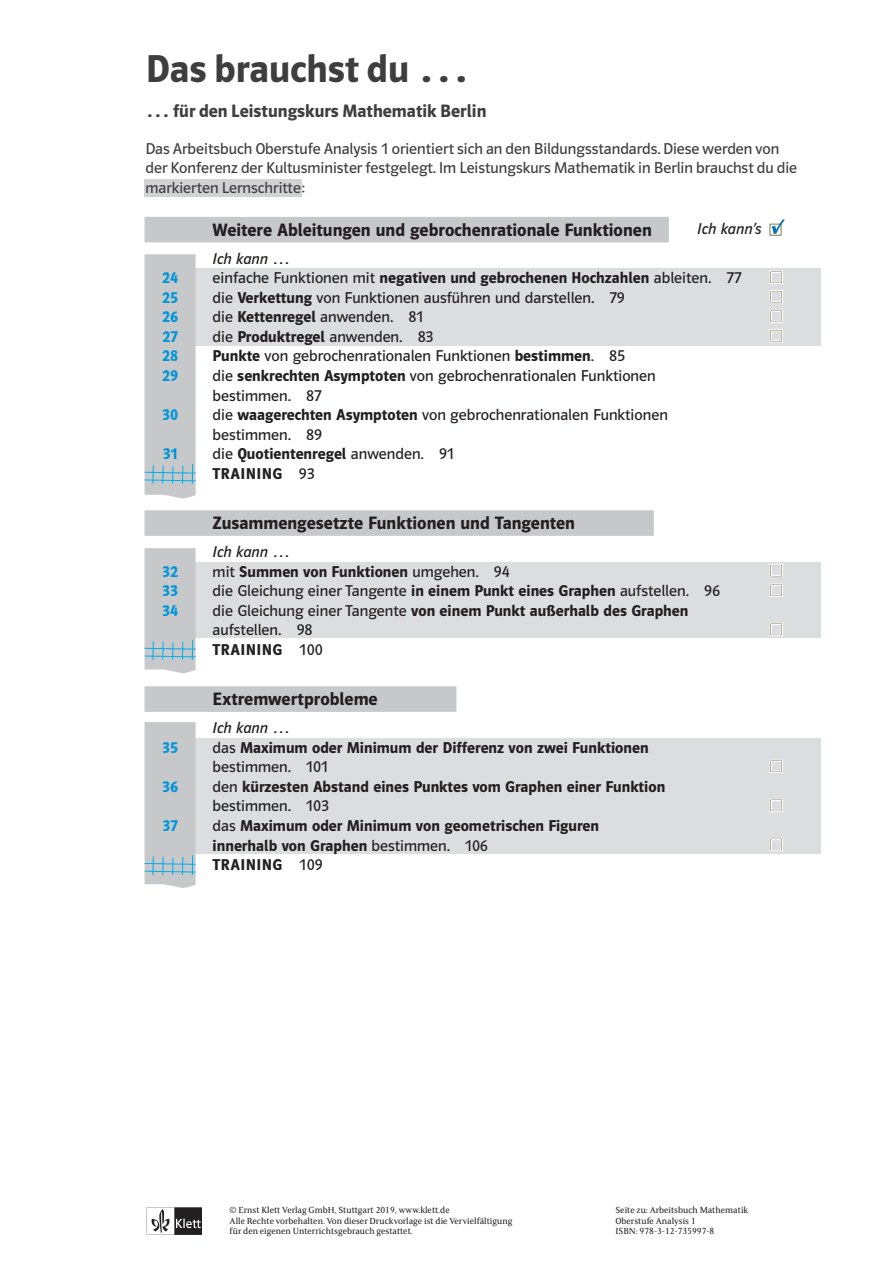
<style>
.page{position:relative;width:893px;height:1263px;background:#fff}
.page>*{position:absolute;margin:0;border:0;box-sizing:border-box;transform-origin:0 0}
.t1{font:600 39px "Polo CEF";color:#3e3e3f}
.t2{font:22.2px "Polo CEF";color:#8c896b}
.t3{font:600 18px "Polo CEF";letter-spacing:-.005em;color:#231f20}
.t4{font:600 18px "Polo CEF";color:#3e3e3f}
.t5{font:15.75px/19.5px "Polo CEF";color:#231f20}
.t6{font:600 15.75px/19.5px "Polo CEF";color:#231f20}
.t7{font:15.75px/19.5px "Polo CEF";color:#3e3e3f}
.t8{font:italic 15.75px "Polo CEF";color:#231f20}
.t9{font:600 15.75px "Polo CEF";color:#0095d9}
.t10{font:600 15.75px "Polo CEF";letter-spacing:.035em;color:#231f20}
.t11{font:9.75px/10.5px "FS Sally Klett";color:#231f20}
.s1{font-weight:400}
.s2{font-weight:400;font-size:22.2px;color:#8c896b}
.s3{font-weight:600}
</style>
<div class="page">
<div style="left:192px;top:738px;width:629px;height:115px;background:#dcdddf"></div>
<div style="left:192px;top:562px;width:629px;height:76px;background:#dcdddf"></div>
<div style="left:192px;top:268px;width:629px;height:77px;background:#dcdddf"></div>
<div style="left:769px;top:224px;width:13px;height:12px;border:1px solid #8c896b"></div>
<svg style="left:771px;top:219px;width:14px;height:15px"></svg>
<div style="left:145px;top:217px;width:524px;height:25px;background:#c7c8ca"></div>
<div style="left:145px;top:510px;width:509px;height:26px;background:#c7c8ca"></div>
<div style="left:145px;top:686px;width:311px;height:26px;background:#c7c8ca"></div>
<svg style="left:769px;top:270px;width:14px;height:14px"></svg>
<svg style="left:769px;top:290px;width:14px;height:13px"></svg>
<svg style="left:769px;top:309px;width:14px;height:14px"></svg>
<svg style="left:769px;top:329px;width:14px;height:14px"></svg>
<svg style="left:769px;top:564px;width:14px;height:13px"></svg>
<svg style="left:769px;top:583px;width:14px;height:14px"></svg>
<svg style="left:769px;top:622px;width:14px;height:14px"></svg>
<svg style="left:769px;top:759px;width:14px;height:14px"></svg>
<svg style="left:769px;top:798px;width:14px;height:14px"></svg>
<svg style="left:769px;top:838px;width:14px;height:13px"></svg>
<div style="left:145px;top:254px;width:51px;height:245px;background:#c7c8ca"></div>
<svg style="left:145px;top:548px;width:51px;height:125px;background:#c2c8cc"></svg>
<div style="left:145px;top:722px;width:51px;height:166px;background:#c7c8ca"></div>
<svg style="left:147px;top:1207px;width:55px;height:28px"></svg>
<div style="left:145px;top:180px;width:157px;height:17px;background:#d1d2d4"></div>
<h1 class="t1" style="left:145px;top:46px;width:325px">Das brauchst du …</h1>
<p class="t4" style="left:145px;top:100px;width:343px">… für den Leistungskurs Mathematik Berlin</p>
<p class="t7" style="left:145px;top:139px;width:653px">Das Arbeitsbuch Oberstufe Analysis 1 orientiert sich an den Bildungsstandards. Diese werden von der Konferenz der Kultusminister festgelegt. Im Leistungskurs Mathematik in Berlin brauchst du die markierten Lernschritte:</p>
<p class="t3" style="left:213px;top:219px;width:441px">Weitere Ableitungen und gebrochenrationale Funktionen</p>
<p class="t8" style="left:697px;top:220px;width:66px">Ich kann’s</p>
<p class="t8" style="left:213px;top:249px;width:79px">Ich kann …</p>
<p class="t9" style="left:162px;top:269px;width:17px">24</p>
<p class="t6" style="left:213px;top:268px;width:573px"><span class="s1">einfache Funktionen mit</span> negativen und gebrochenen Hochzahlen <span class="s1">ableiten. 77</span> <span class="s2">□</span></p>
<p class="t9" style="left:162px;top:288px;width:17px">25</p>
<p class="t5" style="left:213px;top:288px;width:414px">die <span class="s3">Verkettung</span> von Funktionen ausführen und darstellen. 79</p>
<h2 class="t2" style="left:768px;top:283px;width:18px">□</h2>
<p class="t9" style="left:162px;top:308px;width:17px">26</p>
<p class="t5" style="left:213px;top:308px;width:212px">die <span class="s3">Kettenregel</span> anwenden. 81</p>
<h2 class="t2" style="left:768px;top:303px;width:18px">□</h2>
<p class="t9" style="left:162px;top:327px;width:17px">27</p>
<p class="t5" style="left:213px;top:327px;width:223px">die <span class="s3">Produktregel</span> anwenden. 83</p>
<h2 class="t2" style="left:768px;top:322px;width:18px">□</h2>
<p class="t9" style="left:162px;top:347px;width:17px">28</p>
<p class="t5" style="left:213px;top:347px;width:414px"><span class="s3">Punkte</span> von gebrochenrationalen Funktionen <span class="s3">bestimmen</span>. 85</p>
<p class="t9" style="left:162px;top:366px;width:17px">29</p>
<p class="t5" style="left:213px;top:366px;width:445px">die <span class="s3">senkrechten Asymptoten</span> von gebrochenrationalen Funktionen bestimmen. 87</p>
<p class="t9" style="left:162px;top:405px;width:17px">30</p>
<p class="t5" style="left:213px;top:405px;width:457px">die <span class="s3">waagerechten Asymptoten</span> von gebrochenrationalen Funktionen bestimmen. 89</p>
<p class="t9" style="left:163px;top:445px;width:16px">31</p>
<p class="t6" style="left:213px;top:444px;width:243px"><span class="s1">die</span> Quotientenregel <span class="s1">anwenden. 91<br></span>TRAINING <span class="s1">93</span></p>
<p class="t3" style="left:213px;top:512px;width:364px">Zusammengesetzte Funktionen und Tangenten</p>
<p class="t8" style="left:213px;top:543px;width:79px">Ich kann …</p>
<p class="t9" style="left:162px;top:562px;width:17px">32</p>
<p class="t6" style="left:213px;top:562px;width:299px"><span class="s1">mit</span> Summen von Funktionen <span class="s1">umgehen. 94</span></p>
<h2 class="t2" style="left:768px;top:557px;width:18px">□</h2>
<p class="t9" style="left:162px;top:581px;width:17px">33</p>
<p class="t5" style="left:213px;top:581px;width:509px">die Gleichung einer Tangente <span class="s3">in einem Punkt eines Graphen</span> aufstellen. 96</p>
<h2 class="t2" style="left:768px;top:577px;width:18px">□</h2>
<p class="t9" style="left:162px;top:601px;width:17px">34</p>
<p class="t5" style="left:213px;top:601px;width:477px">die Gleichung einer Tangente <span class="s3">von einem Punkt außerhalb des Graphen </span>aufstellen. 98</p>
<h2 class="t2" style="left:768px;top:616px;width:18px">□</h2>
<p class="t10" style="left:213px;top:640px;width:112px">TRAINING <span class="s1">100</span></p>
<p class="t3" style="left:213px;top:688px;width:167px">Extremwertprobleme</p>
<p class="t8" style="left:213px;top:719px;width:79px">Ich kann …</p>
<p class="t9" style="left:162px;top:738px;width:17px">35</p>
<p class="t6" style="left:213px;top:738px;width:438px"><span class="s1">das</span> Maximum oder Minimum der Differenz von zwei Funktionen <span class="s1">bestimmen. 101</span></p>
<p class="t9" style="left:162px;top:777px;width:17px">36</p>
<p class="t6" style="left:213px;top:777px;width:454px"><span class="s1">den</span> kürzesten Abstand eines Punktes vom Graphen einer Funktion <span class="s1">bestimmen. 103</span></p>
<p class="t9" style="left:162px;top:816px;width:17px">37</p>
<p class="t6" style="left:213px;top:816px;width:388px"><span class="s1">das</span> Maximum oder Minimum von geometrischen Figuren innerhalb von Graphen <span class="s1">bestimmen. 106</span></p>
<p class="t10" style="left:213px;top:855px;width:112px">TRAINING <span class="s1">109</span></p>
<h2 class="t2" style="left:768px;top:753px;width:18px">□</h2>
<h2 class="t2" style="left:768px;top:792px;width:18px">□</h2>
<h2 class="t2" style="left:768px;top:831px;width:18px">□</h2>
<p class="t11" style="left:230px;top:1204px;width:284px">© Ernst Klett Verlag GmbH, Stuttgart 2019, www.klett.de<br>Alle Rechte vorbehalten. Von dieser Druckvorlage ist die Vervielfältigung für den eigenen Unterrichtsgebrauch gestattet.</p>
<p class="t11" style="left:615px;top:1204px;width:134px">Seite zu: Arbeitsbuch Mathematik<br>Oberstufe Analysis 1<br>ISBN: 978-3-12-735997-8</p>
</div>
